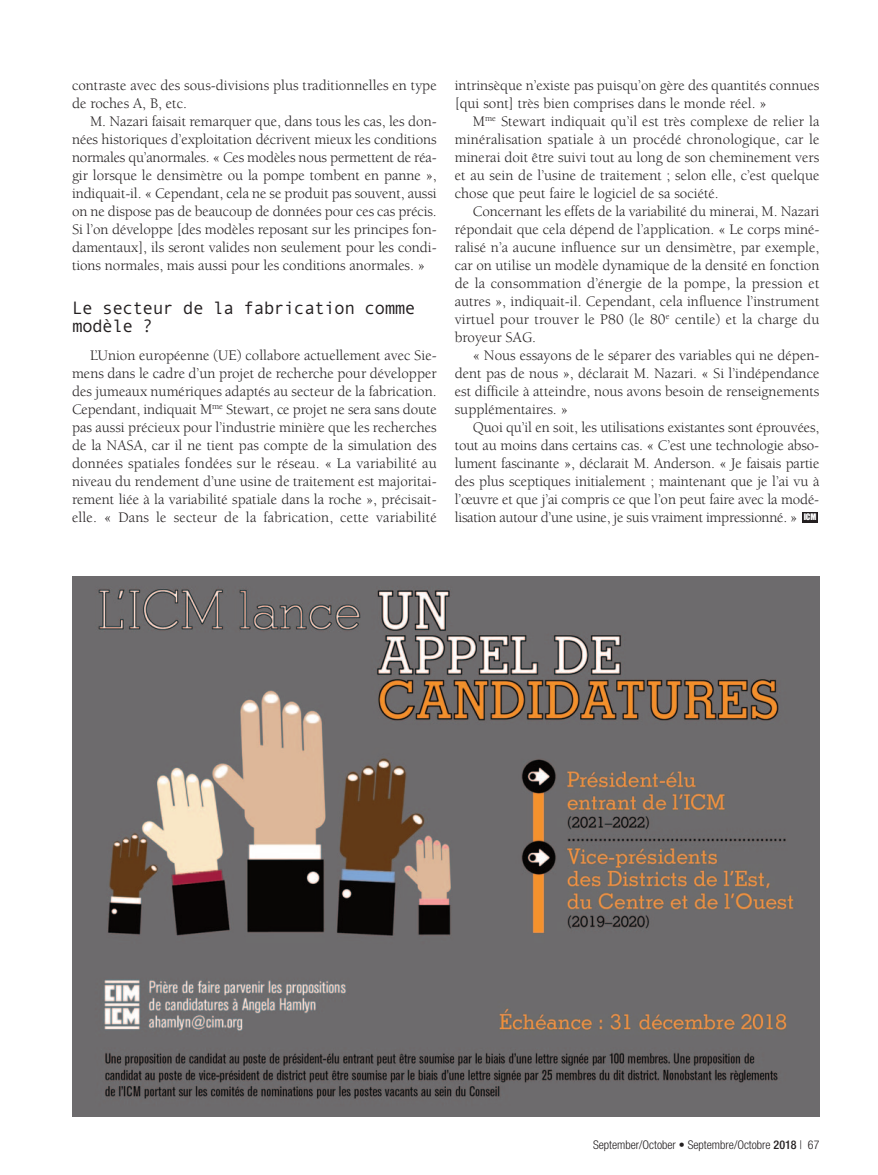
<style>
.page{position:relative;width:878px;height:1175px;background:#fff}
.page>*{position:absolute;margin:0;border:0;box-sizing:border-box;transform-origin:0 0}
.t1{font:18px/18px "Andale Mono";letter-spacing:-.04em;color:#231f20}
.t2{font:15px/18px "Berkeley";color:#231f20;text-align:justify}
.t3{font:300 condensed 12px "Helvetica Neue";color:#231f20}
.t4{font:8.25px "Impact";color:#fff}
.s1{font-weight:500}
</style>
<div class="page">
<img style="left:72px;top:576px;width:747px;height:540px">
<div style="left:802px;top:512px;width:15px;height:10px;background:#231f20"></div>
<p class="t2" style="left:72px;top:78px;width:366px">contraste avec des sous-divisions plus traditionnelles en type de roches A, B, etc.</p>
<p class="t2" style="left:72px;top:114px;width:366px;text-indent:18px">M. Nazari faisait remarquer que, dans tous les cas, les don&shy;nées historiques d’exploitation décrivent mieux les conditions normales qu’anormales. « Ces modèles nous permettent de réa&shy;gir lorsque le densimètre ou la pompe tombent en panne », indiquait-il. « Cependant, cela ne se produit pas souvent, aussi on ne dispose pas de beaucoup de données pour ces cas précis.<br>Si l’on développe [des modèles reposant sur les principes fon&shy;damentaux], ils seront valides non seulement pour les condi&shy;tions normales, mais aussi pour les conditions anormales. »</p>
<p class="t1" style="left:72px;top:300px;width:345px">Le secteur de la fabrication comme modèle ?</p>
<p class="t2" style="left:72px;top:348px;width:366px;text-indent:18px">L’Union européenne (UE) collabore actuellement avec Sie&shy;mens dans le cadre d’un projet de recherche pour développer des jumeaux numériques adaptés au secteur de la fabrication.<br>Cependant, indiquait M<sup>me</sup> Stewart, ce projet ne sera sans doute pas aussi précieux pour l’industrie minière que les recherches de la NASA, car il ne tient pas compte de la simulation des données spatiales fondées sur le réseau. « La variabilité au niveau du rendement d’une usine de traitement est majoritai&shy;rement liée à la variabilité spatiale dans la roche », précisait&shy;elle. « Dans le secteur de la fabrication, cette variabilité</p>
<p class="t2" style="left:454px;top:78px;width:366px">intrinsèque n’existe pas puisqu’on gère des quantités connues [qui sont] très bien comprises dans le monde réel. »</p>
<p class="t2" style="left:454px;top:114px;width:366px;text-indent:18px">M<sup>me</sup> Stewart indiquait qu’il est très complexe de relier la minéralisation spatiale à un procédé chronologique, car le minerai doit être suivi tout au long de son cheminement vers et au sein de l’usine de traitement ; selon elle, c’est quelque chose que peut faire le logiciel de sa société.</p>
<p class="t2" style="left:454px;top:204px;width:366px;text-indent:18px">Concernant les effets de la variabilité du minerai, M. Nazari répondait que cela dépend de l’application. « Le corps miné&shy;ralisé n’a aucune influence sur un densimètre, par exemple, car on utilise un modèle dynamique de la densité en fonction de la consommation d’énergie de la pompe, la pression et autres », indiquait-il. Cependant, cela influence l’instrument virtuel pour trouver le P80 (le 80<sup>e</sup> centile) et la charge du broyeur SAG.</p>
<p class="t2" style="left:454px;top:348px;width:366px;text-indent:18px">« Nous essayons de le séparer des variables qui ne dépen&shy;dent pas de nous », déclarait M. Nazari. « Si l’indépendance est difficile à atteindre, nous avons besoin de renseignements supplémentaires. »</p>
<p class="t2" style="left:454px;top:420px;width:366px;text-indent:18px">Quoi qu’il en soit, les utilisations existantes sont éprouvées, tout au moins dans certains cas. « C’est une technologie abso&shy;lument fascinante », déclarait M. Anderson. « Je faisais partie des plus sceptiques initialement ; maintenant que je l’ai vu à l’œuvre et que j’ai compris ce que l’on peut faire avec la modé&shy;lisation autour d’une usine, je suis vraiment impressionné. »</p>
<p class="t4" style="left:803px;top:514px;width:14px">ICM</p>
<p class="t3" style="left:593px;top:1140px;width:228px">September/October • Septembre/Octobre <span class="s1">2018</span> | 67</p>
</div>
